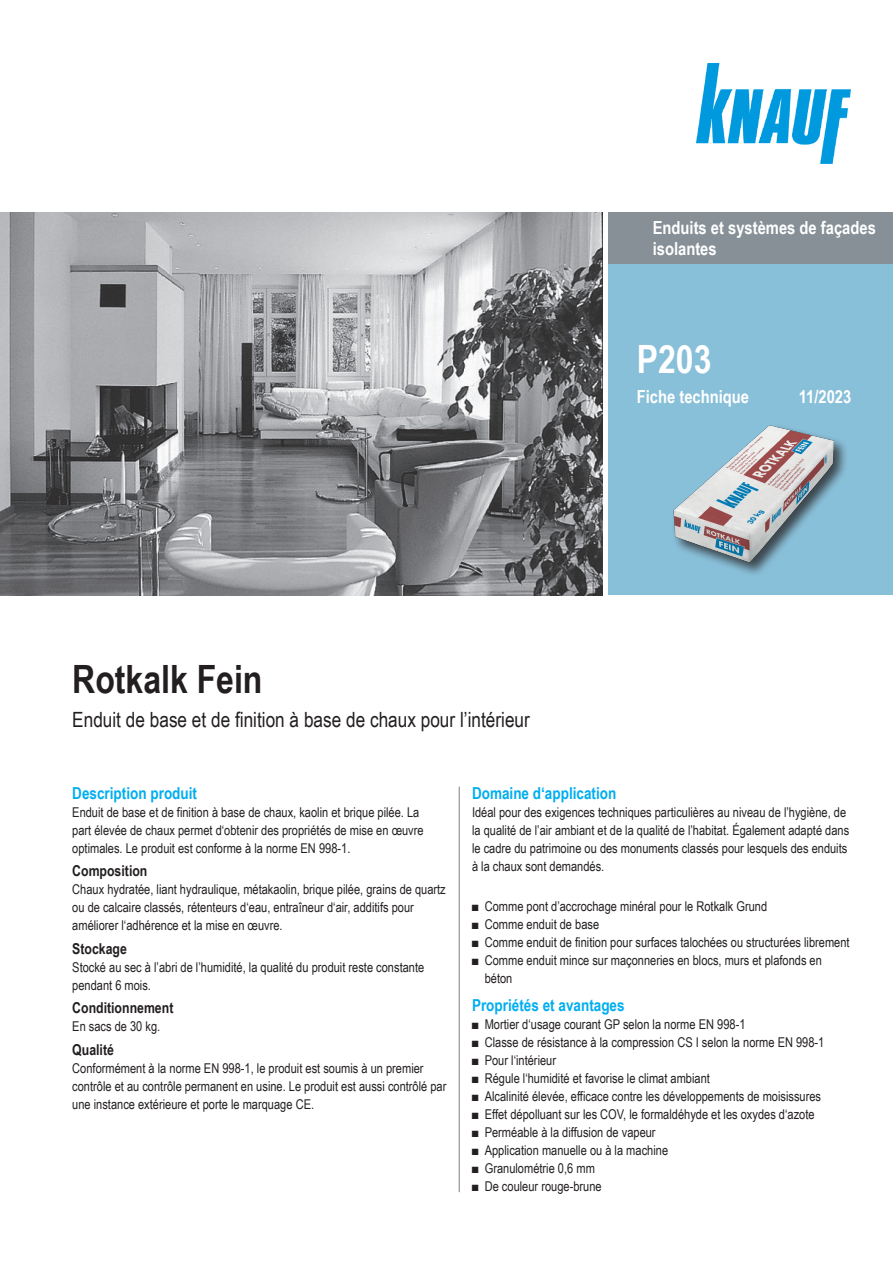
<style>
.page{position:relative;width:893px;height:1263px;background:#fff}
.page>*{position:absolute;margin:0;border:0;box-sizing:border-box;transform-origin:0 0}
.t1{font:700 39px "Arial Narrow";color:#231f20}
.t2{font:700 39px "Arial Narrow";color:#fff}
.t3{font:21px "Arial Narrow";color:#231f20}
.t4{font:700 18px/21.6px "Arial Narrow";color:#fff}
.Ue3_Beschreibung_11_cyan_TB{font:700 16.5px "Arial Narrow";color:#00aeef}
.Text_TB{font:700 16.5px "Arial Narrow";color:#00aeef}
.Ue4_Beschreibung_10_schwarz_TB{font:700 15px "Arial Narrow";color:#231f20}
.Text_TB-2{font:13.5px/18px "Arial Narrow";color:#231f20}
</style>
<div class="page">
<img style="left:0;top:213px;width:603px;height:382px">
<div style="left:608px;top:213px;width:285px;height:382px;background:#89c0d9"></div>
<div style="left:608px;top:213px;width:285px;height:51px;background:#869096"></div>
<img style="left:696px;top:64px;width:154px;height:99px">
<hr style="left:459px;top:787px;width:1px;height:405px;background:#869096">
<div style="left:671px;top:423px;width:178px;height:154px;background:#231f20;opacity:.75"></div>
<img style="left:671px;top:423px;width:168px;height:147px">
<p class="t4" style="left:653px;top:216px;width:225px">Enduits et systèmes de façades isolantes</p>
<p class="t1" style="left:72px;top:650px;width:192px">Rotkalk Fein</p>
<p class="t3" style="left:72px;top:704px;width:459px">Enduit de base et de finition à base de chaux pour l’intérieur</p>
<p class="t2" style="left:637px;top:329px;width:76px">P203</p>
<p class="t4" style="left:637px;top:385px;width:114px">Fiche technique</p>
<p class="t4" style="left:799px;top:385px;width:54px">11/2023</p>
<p class="Ue3_Beschreibung_11_cyan_TB" style="left:72px;top:780px;width:126px">Description produit</p>
<p class="Text_TB-2" style="left:72px;top:802px;width:353px">Enduit de base et de finition à base de chaux, kaolin et brique pilée. La part élevée de chaux permet d‘obtenir des propriétés de mise en œuvre optimales. Le produit est conforme à la norme EN 998-1.</p>
<p class="Ue4_Beschreibung_10_schwarz_TB" style="left:72px;top:859px;width:77px">Composition</p>
<p class="Text_TB-2" style="left:72px;top:880px;width:375px">Chaux hydratée, liant hydraulique, métakaolin, brique pilée, grains de quartz ou de calcaire classés, rétenteurs d‘eau, entraîneur d‘air, additifs pour améliorer l‘adhérence et la mise en œuvre.</p>
<p class="Ue4_Beschreibung_10_schwarz_TB" style="left:72px;top:937px;width:56px">Stockage</p>
<p class="Text_TB-2" style="left:72px;top:957px;width:353px">Stocké au sec à l’abri de l’humidité, la qualité du produit reste constante pendant 6 mois.</p>
<p class="Ue4_Beschreibung_10_schwarz_TB" style="left:72px;top:996px;width:103px">Conditionnement</p>
<p class="Text_TB-2" style="left:72px;top:1017px;width:90px">En sacs de 30 kg.</p>
<p class="Ue4_Beschreibung_10_schwarz_TB" style="left:72px;top:1038px;width:43px">Qualité</p>
<p class="Text_TB-2" style="left:72px;top:1058px;width:376px">Conformément à la norme EN 998-1, le produit est soumis à un premier contrôle et au contrôle permanent en usine. Le produit est aussi contrôlé par une instance extérieure et porte le marquage CE.</p>
<p class="Ue3_Beschreibung_11_cyan_TB" style="left:472px;top:780px;width:146px">Domaine d‘application</p>
<p class="Text_TB-2" style="left:472px;top:802px;width:379px">Idéal pour des exigences techniques particulières au niveau de l’hygiène, de la qualité de l’air ambiant et de la qualité de l’habitat. Également adapté dans le cadre du patrimoine ou des monuments classés pour lesquels des enduits à la chaux sont demandés.</p>
<p class="Text_TB-2" style="left:472px;top:896px;width:297px">■ Comme pont d’accrochage minéral pour le Rotkalk Grund</p>
<p class="Text_TB-2" style="left:472px;top:914px;width:129px">■ Comme enduit de base</p>
<p class="Text_TB-2" style="left:472px;top:932px;width:379px">■ Comme enduit de finition pour surfaces talochées ou structurées librement</p>
<p class="Text_TB-2" style="left:485px;top:950px;width:339px;text-indent:-13px">■ Comme enduit mince sur maçonneries en blocs, murs et plafonds en béton</p>
<p class="Text_TB" style="left:472px;top:992px;width:154px">Propriétés et avantages</p>
<p class="Text_TB-2" style="left:472px;top:1014px;width:275px">■ Mortier d‘usage courant GP selon la norme EN 998-1</p>
<p class="Text_TB-2" style="left:472px;top:1032px;width:354px">■ Classe de résistance à la compression CS I selon la norme EN 998-1</p>
<p class="Text_TB-2" style="left:472px;top:1050px;width:86px">■ Pour l‘intérieur</p>
<p class="Text_TB-2" style="left:472px;top:1068px;width:239px">■ Régule l‘humidité et favorise le climat ambiant</p>
<p class="Text_TB-2" style="left:472px;top:1086px;width:351px">■ Alcalinité élevée, efficace contre les développements de moisissures</p>
<p class="Text_TB-2" style="left:472px;top:1104px;width:344px">■ Effet dépolluant sur les COV, le formaldéhyde et les oxydes d‘azote</p>
<p class="Text_TB-2" style="left:472px;top:1122px;width:185px">■ Perméable à la diffusion de vapeur</p>
<p class="Text_TB-2" style="left:472px;top:1140px;width:198px">■ Application manuelle ou à la machine</p>
<p class="Text_TB-2" style="left:472px;top:1158px;width:124px">■ Granulométrie 0,6 mm</p>
<p class="Text_TB-2" style="left:472px;top:1176px;width:131px">■ De couleur rouge-brune</p>
</div>
